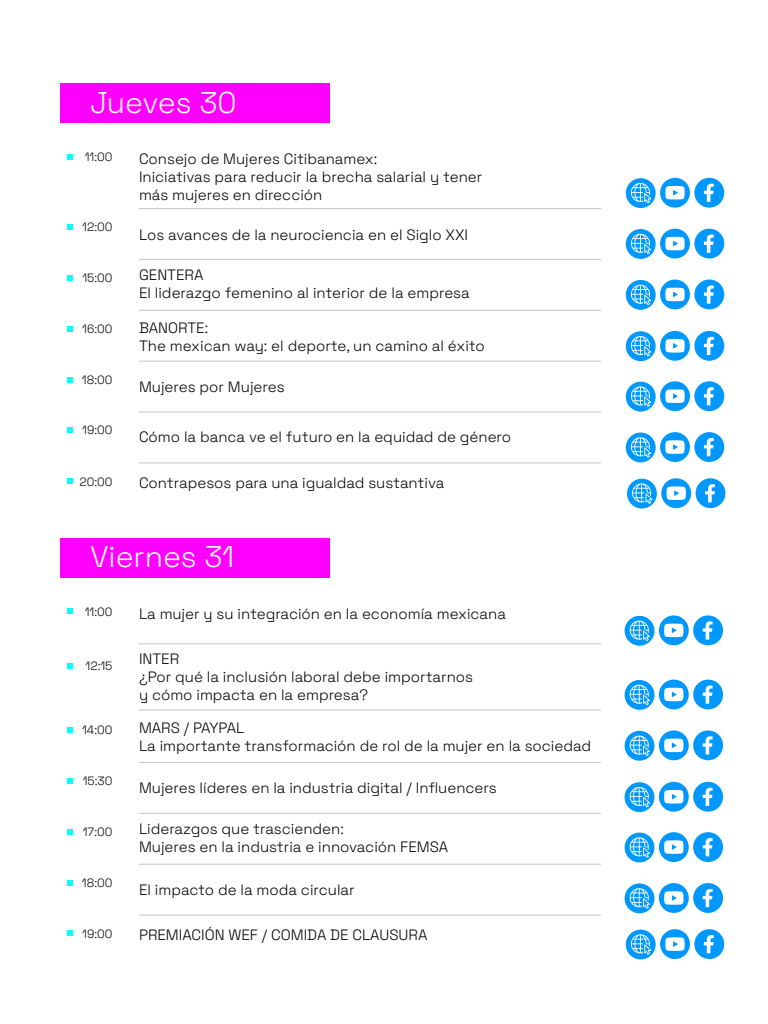
<style>
.page{position:relative;width:768px;height:1024px;background:#fff}
.page>*{position:absolute;margin:0;border:0;box-sizing:border-box;transform-origin:0 0}
.t1{font:30px "Space Grotesk Light 300";color:#fff}
.t2{font:15px/18px "Space Grotesk Light 300";color:#000}
.t3{font:12px "Space Grotesk Light 300";color:#000}
</style>
<div class="page">
<svg style="left:67px;top:608px;width:6px;height:6px"></svg>
<hr style="left:139px;top:643px;width:462px;height:1px;background:#c3c5ca">
<svg style="left:67px;top:663px;width:6px;height:6px"></svg>
<hr style="left:139px;top:710px;width:462px;height:1px;background:#c3c5ca">
<svg style="left:67px;top:727px;width:6px;height:6px"></svg>
<hr style="left:139px;top:762px;width:462px;height:1px;background:#c3c5ca">
<svg style="left:67px;top:778px;width:6px;height:6px"></svg>
<hr style="left:139px;top:813px;width:462px;height:1px;background:#c3c5ca">
<svg style="left:67px;top:829px;width:6px;height:6px"></svg>
<hr style="left:139px;top:864px;width:462px;height:1px;background:#c3c5ca">
<svg style="left:67px;top:880px;width:6px;height:6px"></svg>
<hr style="left:139px;top:915px;width:462px;height:1px;background:#c3c5ca">
<svg style="left:67px;top:930px;width:6px;height:6px"></svg>
<div style="left:60px;top:538px;width:270px;height:40px;background:#f0f"></div>
<svg style="left:67px;top:154px;width:6px;height:6px"></svg>
<hr style="left:139px;top:208px;width:462px;height:1px;background:#c3c5ca">
<svg style="left:67px;top:224px;width:6px;height:6px"></svg>
<hr style="left:139px;top:259px;width:462px;height:1px;background:#c3c5ca">
<svg style="left:67px;top:275px;width:6px;height:6px"></svg>
<hr style="left:139px;top:310px;width:462px;height:1px;background:#c3c5ca">
<svg style="left:67px;top:326px;width:6px;height:6px"></svg>
<hr style="left:139px;top:361px;width:462px;height:1px;background:#c3c5ca">
<svg style="left:67px;top:377px;width:6px;height:6px"></svg>
<hr style="left:139px;top:412px;width:462px;height:1px;background:#c3c5ca">
<svg style="left:67px;top:427px;width:6px;height:6px"></svg>
<hr style="left:139px;top:462px;width:462px;height:1px;background:#c3c5ca">
<svg style="left:67px;top:478px;width:6px;height:6px"></svg>
<div style="left:60px;top:83px;width:270px;height:40px;background:#f0f"></div>
<div style="left:626px;top:178px;width:30px;height:30px;background:#0098ff;border-radius:50%"></div>
<svg style="left:631px;top:183px;width:20px;height:20px"></svg>
<div style="left:660px;top:178px;width:30px;height:30px;background:#0098ff;border-radius:50%"></div>
<svg style="left:665px;top:186px;width:20px;height:13px"></svg>
<svg style="left:694px;top:178px;width:30px;height:30px"></svg>
<div style="left:626px;top:229px;width:30px;height:30px;background:#0098ff;border-radius:50%"></div>
<svg style="left:631px;top:233px;width:20px;height:21px"></svg>
<svg style="left:660px;top:229px;width:30px;height:30px"></svg>
<svg style="left:665px;top:237px;width:20px;height:13px"></svg>
<svg style="left:694px;top:229px;width:30px;height:30px"></svg>
<div style="left:626px;top:280px;width:30px;height:30px;background:#0098ff;border-radius:50%"></div>
<svg style="left:631px;top:284px;width:20px;height:21px"></svg>
<div style="left:660px;top:280px;width:30px;height:29px;background:#0098ff;border-radius:50%"></div>
<svg style="left:665px;top:288px;width:20px;height:13px"></svg>
<svg style="left:694px;top:280px;width:30px;height:29px"></svg>
<div style="left:626px;top:331px;width:30px;height:30px;background:#0098ff;border-radius:50%"></div>
<svg style="left:631px;top:336px;width:20px;height:20px"></svg>
<div style="left:660px;top:331px;width:30px;height:30px;background:#0098ff;border-radius:50%"></div>
<svg style="left:665px;top:339px;width:20px;height:14px"></svg>
<svg style="left:694px;top:331px;width:30px;height:30px"></svg>
<svg style="left:626px;top:382px;width:30px;height:30px"></svg>
<svg style="left:631px;top:386px;width:20px;height:21px"></svg>
<div style="left:660px;top:381px;width:30px;height:30px;background:#0098ff;border-radius:50%"></div>
<svg style="left:665px;top:389px;width:20px;height:14px"></svg>
<svg style="left:694px;top:381px;width:30px;height:30px"></svg>
<div style="left:626px;top:433px;width:30px;height:29px;background:#0098ff;border-radius:50%"></div>
<svg style="left:631px;top:437px;width:20px;height:21px"></svg>
<div style="left:660px;top:432px;width:30px;height:30px;background:#0098ff;border-radius:50%"></div>
<svg style="left:665px;top:440px;width:20px;height:14px"></svg>
<svg style="left:694px;top:432px;width:30px;height:30px"></svg>
<div style="left:627px;top:479px;width:30px;height:30px;background:#0098ff;border-radius:50%"></div>
<svg style="left:632px;top:483px;width:20px;height:21px"></svg>
<div style="left:661px;top:478px;width:30px;height:30px;background:#0098ff;border-radius:50%"></div>
<svg style="left:667px;top:486px;width:19px;height:14px"></svg>
<svg style="left:696px;top:478px;width:29px;height:30px"></svg>
<div style="left:625px;top:616px;width:29px;height:30px;background:#0098ff;border-radius:50%"></div>
<svg style="left:629px;top:620px;width:21px;height:21px"></svg>
<div style="left:659px;top:615px;width:30px;height:30px;background:#0098ff;border-radius:50%"></div>
<svg style="left:664px;top:624px;width:20px;height:13px"></svg>
<svg style="left:693px;top:615px;width:30px;height:30px"></svg>
<div style="left:625px;top:680px;width:29px;height:30px;background:#0098ff;border-radius:50%"></div>
<svg style="left:629px;top:684px;width:21px;height:21px"></svg>
<div style="left:659px;top:680px;width:30px;height:29px;background:#0098ff;border-radius:50%"></div>
<svg style="left:664px;top:688px;width:20px;height:13px"></svg>
<svg style="left:693px;top:680px;width:30px;height:29px"></svg>
<div style="left:625px;top:731px;width:29px;height:30px;background:#0098ff;border-radius:50%"></div>
<svg style="left:629px;top:735px;width:21px;height:21px"></svg>
<div style="left:659px;top:730px;width:30px;height:30px;background:#0098ff;border-radius:50%"></div>
<svg style="left:664px;top:739px;width:20px;height:13px"></svg>
<svg style="left:693px;top:730px;width:30px;height:30px"></svg>
<div style="left:625px;top:782px;width:29px;height:30px;background:#0098ff;border-radius:50%"></div>
<svg style="left:629px;top:787px;width:21px;height:20px"></svg>
<div style="left:659px;top:782px;width:30px;height:30px;background:#0098ff;border-radius:50%"></div>
<svg style="left:664px;top:790px;width:20px;height:14px"></svg>
<svg style="left:693px;top:782px;width:30px;height:30px"></svg>
<div style="left:625px;top:833px;width:29px;height:29px;background:#0098ff;border-radius:50%"></div>
<svg style="left:629px;top:837px;width:21px;height:21px"></svg>
<div style="left:659px;top:832px;width:30px;height:30px;background:#0098ff;border-radius:50%"></div>
<svg style="left:664px;top:840px;width:20px;height:14px"></svg>
<svg style="left:693px;top:832px;width:30px;height:30px"></svg>
<div style="left:625px;top:883px;width:29px;height:30px;background:#0098ff;border-radius:50%"></div>
<svg style="left:629px;top:888px;width:21px;height:21px"></svg>
<div style="left:659px;top:883px;width:30px;height:30px;background:#0098ff;border-radius:50%"></div>
<svg style="left:664px;top:891px;width:20px;height:14px"></svg>
<svg style="left:693px;top:883px;width:30px;height:30px"></svg>
<div style="left:626px;top:930px;width:30px;height:29px;background:#0098ff;border-radius:50%"></div>
<svg style="left:631px;top:934px;width:20px;height:21px"></svg>
<div style="left:660px;top:929px;width:30px;height:30px;background:#0098ff;border-radius:50%"></div>
<svg style="left:665px;top:937px;width:20px;height:14px"></svg>
<svg style="left:694px;top:929px;width:30px;height:30px"></svg>
<h1 class="t1" style="left:90px;top:81px;width:148px">Jueves 30</h1>
<p class="t3" style="left:85px;top:148px;width:29px">11:00</p>
<p class="t3" style="left:82px;top:218px;width:32px">12:00</p>
<p class="t3" style="left:82px;top:269px;width:32px">15:00</p>
<p class="t3" style="left:82px;top:320px;width:32px">16:00</p>
<p class="t3" style="left:82px;top:371px;width:32px">18:00</p>
<p class="t3" style="left:82px;top:421px;width:32px">19:00</p>
<p class="t2" style="left:139px;top:149px;width:345px">Consejo de Mujeres Citibanamex:<br>Iniciativas para reducir la brecha salarial y tener más mujeres en dirección</p>
<p class="t2" style="left:139px;top:225px;width:331px">Los avances de la neurociencia en el Siglo XXI</p>
<p class="t2" style="left:139px;top:265px;width:332px">GENTERA<br>El liderazgo femenino al interior de la empresa</p>
<p class="t2" style="left:139px;top:318px;width:347px">BANORTE:<br>The mexican way: el deporte, un camino al éxito</p>
<p class="t2" style="left:139px;top:377px;width:147px">Mujeres por Mujeres</p>
<p class="t2" style="left:139px;top:427px;width:374px">Cómo la banca ve el futuro en la equidad de género</p>
<p class="t3" style="left:79px;top:473px;width:35px">20:00</p>
<p class="t2" style="left:139px;top:473px;width:307px">Contrapesos para una igualdad sustantiva</p>
<h1 class="t1" style="left:90px;top:535px;width:146px">Viernes 31</h1>
<p class="t3" style="left:85px;top:603px;width:29px">11:00</p>
<p class="t3" style="left:86px;top:657px;width:28px">12:15</p>
<p class="t3" style="left:82px;top:721px;width:32px">14:00</p>
<p class="t3" style="left:83px;top:772px;width:31px">15:30</p>
<p class="t3" style="left:83px;top:823px;width:31px">17:00</p>
<p class="t3" style="left:82px;top:874px;width:32px">18:00</p>
<p class="t3" style="left:82px;top:925px;width:32px">19:00</p>
<p class="t2" style="left:139px;top:604px;width:369px">La mujer y su integración en la economía mexicana</p>
<p class="t2" style="left:139px;top:649px;width:336px">INTER<br>¿Por qué la inclusión laboral debe importarnos y cómo impacta en la empresa?</p>
<p class="t2" style="left:139px;top:718px;width:454px">MARS / PAYPAL<br>La importante transformación de rol de la mujer en la sociedad</p>
<p class="t2" style="left:139px;top:778px;width:359px">Mujeres líderes en la industria digital / Influencers</p>
<p class="t2" style="left:139px;top:819px;width:311px">Liderazgos que trascienden:<br>Mujeres en la industria e innovación FEMSA</p>
<p class="t2" style="left:139px;top:880px;width:217px">El impacto de la moda circular</p>
<p class="t2" style="left:139px;top:925px;width:290px">PREMIACIÓN WEF / COMIDA DE CLAUSURA</p>
</div>
